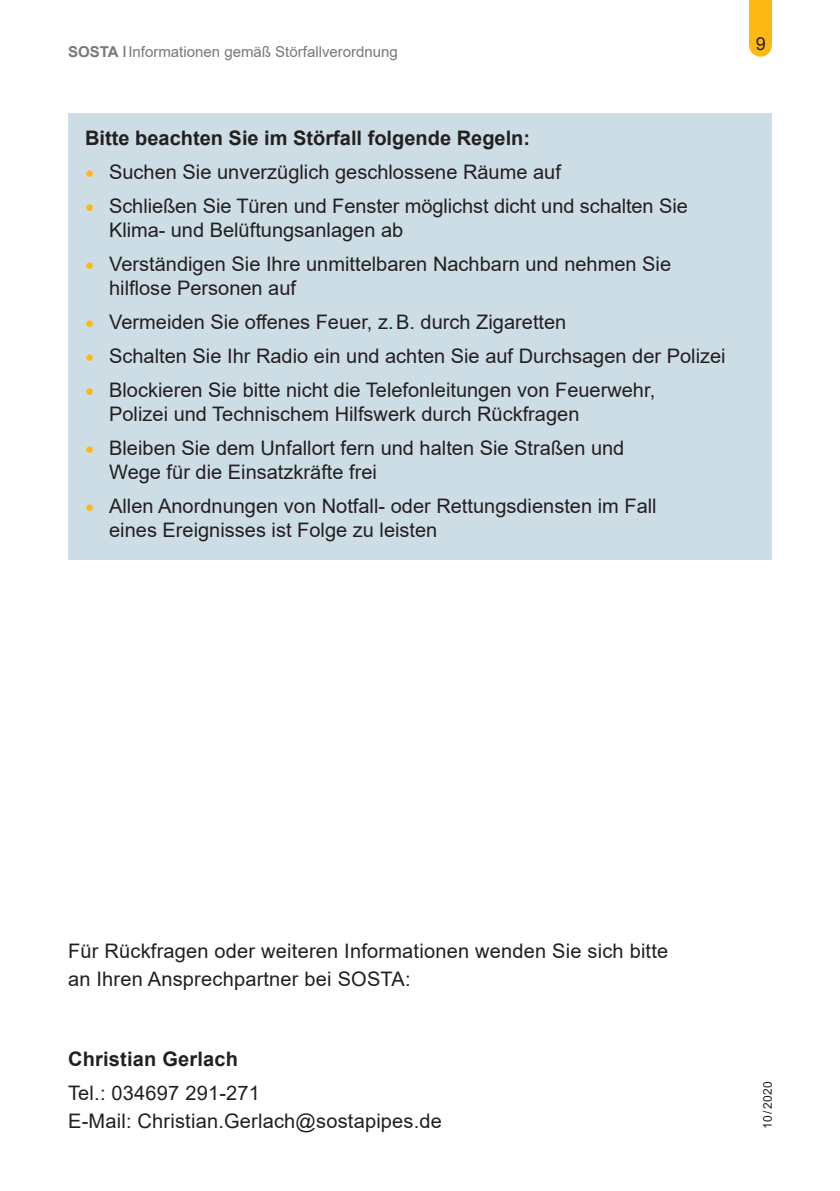
<style>
.page{position:relative;width:840px;height:1191px;background:#fff}
.page>*{position:absolute;margin:0;border:0;box-sizing:border-box;transform-origin:0 0}
.t1{font:20px/24px "Arial";color:#231f20}
.t2{font:700 20px "Arial";color:#231f20}
.t3{font:18px "Arial";color:#231f20}
.t4{font:15px "Arial";color:#76787b}
.t5{font:12px "Arial";letter-spacing:.005em;color:#231f20}
.s1{font-weight:700}
.s2{font-size:26px;color:#fcb814}
</style>
<div class="page">
<div style="left:748px;top:0;width:23px;height:45px;background:#fcb814"></div>
<div style="left:748px;top:34px;width:23px;height:23px;background:#fcb814;border-radius:50%"></div>
<div style="left:68px;top:113px;width:703px;height:447px;background:#cddde6"></div>
<p class="t4" style="left:68px;top:41px;width:331px"><span class="s1">SOSTA</span> Informationen gemäß Störfallverordnung</p>
<p class="t2" style="left:85px;top:124px;width:446px">Bitte beachten Sie im Störfall folgende Regeln:</p>
<p class="t1" style="left:85px;top:160px;width:477px"><span class="s2">•</span> Suchen Sie unverzüglich geschlossene Räume auf</p>
<p class="t1" style="left:109px;top:194px;width:580px;text-indent:-24px"><span class="s2">•</span> Schließen Sie Türen und Fenster möglichst dicht und schalten Sie<br>Klima- und Belüftungsanlagen ab</p>
<p class="t1" style="left:109px;top:252px;width:563px;text-indent:-24px"><span class="s2">•</span> Verständigen Sie Ihre unmittelbaren Nachbarn und nehmen Sie hilflose Personen auf</p>
<p class="t1" style="left:85px;top:310px;width:482px"><span class="s2">•</span> Vermeiden Sie offenes Feuer, z.B. durch Zigaretten</p>
<p class="t1" style="left:85px;top:344px;width:641px"><span class="s2">•</span> Schalten Sie Ihr Radio ein und achten Sie auf Durchsagen der Polizei</p>
<p class="t1" style="left:109px;top:378px;width:547px;text-indent:-24px"><span class="s2">•</span> Blockieren Sie bitte nicht die Telefonleitungen von Feuerwehr,<br>Polizei und Technischem Hilfswerk durch Rückfragen</p>
<p class="t1" style="left:109px;top:436px;width:516px;text-indent:-24px"><span class="s2">•</span> Bleiben Sie dem Unfallort fern und halten Sie Straßen und<br>Wege für die Einsatzkräfte frei</p>
<p class="t1" style="left:109px;top:494px;width:548px;text-indent:-24px"><span class="s2">•</span> Allen Anordnungen von Notfall- oder Rettungsdiensten im Fall eines Ereignisses ist Folge zu leisten</p>
<p class="t3" style="left:755px;top:31px;width:12px">9</p>
<p class="t1" style="left:68px;top:936px;width:601px;line-height:28px">Für Rückfragen oder weiteren Informationen wenden Sie sich bitte an Ihren Ansprechpartner bei SOSTA:</p>
<p class="t2" style="left:68px;top:1044px;width:171px">Christian Gerlach</p>
<p class="t1" style="left:68px;top:1078px;width:375px;line-height:28px">Tel.: 034697 291-271<br>E-Mail: Christian.Gerlach@sostapipes.de</p>
<p class="t5" style="left:759px;top:1128px;width:49px;rotate:-90deg">10 /2020</p>
</div>
